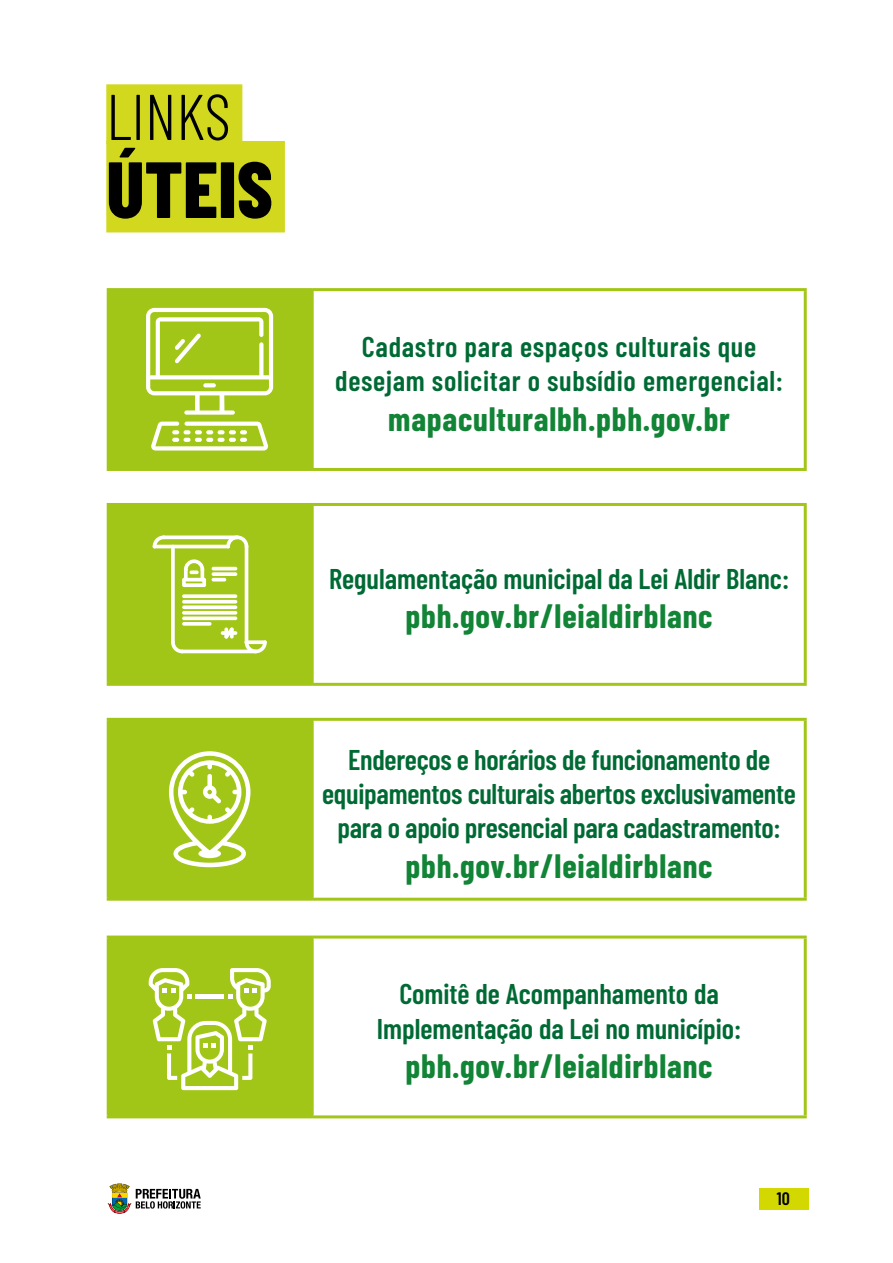
<style>
.page{position:relative;width:893px;height:1263px;background:#fff}
.page>*{position:absolute;margin:0;border:0;box-sizing:border-box;transform-origin:0 0}
.t1{font:800 79.5px "Barlow Condensed";color:#000}
.t2{font:300 64.5px "Barlow Condensed";color:#000}
.t3{font:700 33px "Barlow Condensed";letter-spacing:.025em;color:#128436}
.t4{font:600 28.5px/34.2px "Barlow Condensed";color:#006a34;text-align:center}
.t5{font:600 28.5px/34.2px "Barlow Condensed";letter-spacing:.025em;color:#006a34;text-align:center}
.t6{font:600 18px "Barlow Condensed";color:#000}
</style>
<div class="page">
<div style="left:759px;top:1188px;width:49px;height:21px;background:#d3d800"></div>
<svg style="left:107px;top:1183px;width:94px;height:31px"></svg>
<div style="left:106px;top:84px;width:136px;height:60px;background:#d1d81e;border:3px solid #d1d81e"></div>
<div style="left:106px;top:141px;width:179px;height:91px;background:#d1d81e"></div>
<div style="left:108px;top:504px;width:205px;height:180px;background:#a2c617"></div>
<hr style="left:313px;top:503px;width:494px;height:3px;background:#a2c617">
<hr style="left:804px;top:506px;width:3px;height:177px;background:#a2c617">
<hr style="left:313px;top:683px;width:494px;height:3px;background:#a2c617">
<hr style="left:107px;top:503px;width:206px;height:3px;background:#a2c617">
<hr style="left:107px;top:506px;width:3px;height:177px;background:#a2c617">
<hr style="left:107px;top:683px;width:206px;height:3px;background:#a2c617">
<hr style="left:312px;top:506px;width:2px;height:177px;background:#a2c617">
<svg style="left:153px;top:535px;width:13px;height:10px"></svg>
<svg style="left:226px;top:535px;width:22px;height:13px"></svg>
<svg style="left:162px;top:535px;width:77px;height:4px"></svg>
<hr style="left:153px;top:545px;width:77px;height:3px;background:#fff;border-radius:2px">
<svg style="left:171px;top:643px;width:13px;height:10px"></svg>
<svg style="left:245px;top:643px;width:22px;height:10px"></svg>
<hr style="left:180px;top:650px;width:78px;height:3px;background:#fff;border-radius:2px">
<hr style="left:245px;top:545px;width:3px;height:99px;background:#fff;border-radius:2px">
<svg style="left:171px;top:545px;width:4px;height:99px"></svg>
<svg style="left:245px;top:640px;width:22px;height:4px"></svg>
<svg style="left:182px;top:616px;width:55px;height:4px"></svg>
<svg style="left:182px;top:611px;width:55px;height:4px"></svg>
<svg style="left:182px;top:605px;width:55px;height:4px"></svg>
<hr style="left:182px;top:600px;width:55px;height:3px;background:#fff;border-radius:2px">
<svg style="left:182px;top:594px;width:55px;height:4px"></svg>
<svg style="left:182px;top:622px;width:30px;height:4px"></svg>
<svg style="left:182px;top:559px;width:24px;height:28px"></svg>
<svg style="left:189px;top:570px;width:10px;height:4px"></svg>
<svg style="left:221px;top:631px;width:16px;height:4px"></svg>
<svg style="left:224px;top:627px;width:10px;height:11px"></svg>
<svg style="left:230px;top:627px;width:4px;height:11px"></svg>
<hr style="left:212px;top:567px;width:25px;height:3px;background:#fff;border-radius:2px">
<svg style="left:212px;top:572px;width:25px;height:4px"></svg>
<hr style="left:212px;top:578px;width:14px;height:3px;background:#fff;border-radius:2px">
<div style="left:108px;top:719px;width:205px;height:180px;background:#a2c617"></div>
<hr style="left:313px;top:718px;width:494px;height:3px;background:#a2c617">
<hr style="left:804px;top:721px;width:3px;height:177px;background:#a2c617">
<hr style="left:313px;top:898px;width:494px;height:3px;background:#a2c617">
<hr style="left:107px;top:718px;width:206px;height:3px;background:#a2c617">
<hr style="left:107px;top:721px;width:3px;height:177px;background:#a2c617">
<hr style="left:107px;top:898px;width:206px;height:3px;background:#a2c617">
<hr style="left:312px;top:721px;width:2px;height:177px;background:#a2c617">
<svg style="left:169px;top:751px;width:81px;height:116px"></svg>
<div style="left:108px;top:937px;width:205px;height:180px;background:#a2c617"></div>
<hr style="left:313px;top:935px;width:494px;height:3px;background:#a2c617">
<hr style="left:804px;top:938px;width:3px;height:177px;background:#a2c617">
<hr style="left:313px;top:1115px;width:494px;height:3px;background:#a2c617">
<hr style="left:107px;top:935px;width:206px;height:3px;background:#a2c617">
<hr style="left:107px;top:938px;width:3px;height:177px;background:#a2c617">
<hr style="left:107px;top:1115px;width:206px;height:3px;background:#a2c617">
<hr style="left:312px;top:938px;width:2px;height:177px;background:#a2c617">
<svg style="left:149px;top:968px;width:122px;height:122px"></svg>
<hr style="left:195px;top:994px;width:29px;height:4px;background:#fff">
<div style="left:108px;top:290px;width:205px;height:179px;background:#a2c617"></div>
<hr style="left:313px;top:288px;width:494px;height:3px;background:#a2c617">
<hr style="left:804px;top:291px;width:3px;height:177px;background:#a2c617">
<hr style="left:313px;top:468px;width:494px;height:3px;background:#a2c617">
<hr style="left:107px;top:288px;width:206px;height:3px;background:#a2c617">
<hr style="left:107px;top:291px;width:3px;height:177px;background:#a2c617">
<hr style="left:107px;top:468px;width:206px;height:3px;background:#a2c617">
<hr style="left:312px;top:291px;width:2px;height:177px;background:#a2c617">
<svg style="left:146px;top:308px;width:127px;height:107px"></svg>
<svg style="left:151px;top:422px;width:117px;height:28px"></svg>
<h2 class="t2" style="left:106px;top:71px;width:126px">LINKS</h2>
<h1 class="t1" style="left:106px;top:133px;width:168px">ÚTEIS</h1>
<p class="t5" style="left:335px;top:328px;width:449px">Cadastro para espaços culturais que desejam solicitar o subsídio emergencial:</p>
<p class="t3" style="left:388px;top:395px;width:343px">mapaculturalbh.pbh.gov.br</p>
<p class="t4" style="left:329px;top:560px;width:462px">Regulamentação municipal da Lei Aldir Blanc:</p>
<p class="t3" style="left:406px;top:593px;width:309px">pbh.gov.br/leialdirblanc</p>
<p class="t4" style="left:322px;top:740px;width:475px">Endereços e horários de funcionamento de equipamentos culturais abertos exclusivamente para o apoio presencial para cadastramento:</p>
<p class="t3" style="left:406px;top:842px;width:309px">pbh.gov.br/leialdirblanc</p>
<p class="t4" style="left:377px;top:975px;width:366px">Comitê de Acompanhamento da<br>Implementação da Lei no município:</p>
<p class="t3" style="left:406px;top:1043px;width:309px">pbh.gov.br/leialdirblanc</p>
<p class="t6" style="left:777px;top:1185px;width:15px">10</p>
</div>
